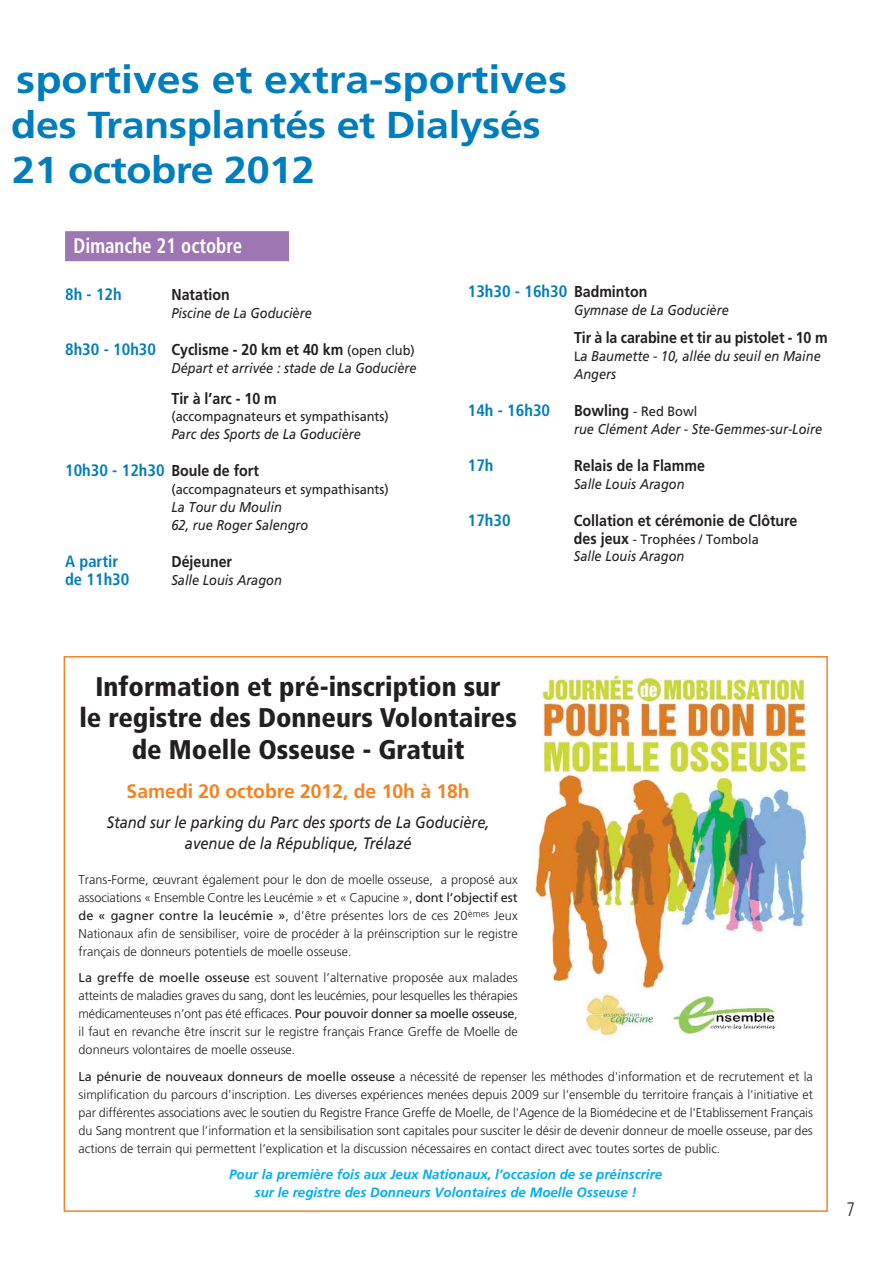
<style>
.page{position:relative;width:893px;height:1263px;background:#fff}
.page>*{position:absolute;margin:0;border:0;box-sizing:border-box;transform-origin:0 0}
.t1{font:700 39px "Frutiger";color:#007dbd;scale:1.1 1}
.t2{font:700 37.5px/45px "Frutiger";letter-spacing:-.01em;color:#007dbd;scale:1.1 1}
.t3{font:900 condensed 27px/31.5px "Frutiger";color:#231f20;text-align:center}
.t4{font:700 condensed 21px "Frutiger";color:#fff;scale:.9 1}
.t5{font:700 19.5px "Frutiger";color:#f5821f}
.t6{font:300 condensed 19.5px "Frutiger";color:#231f20;scale:.9 1}
.t7{font:700 condensed 16.5px "Frutiger";color:#007dbd}
.t8{font:italic 16.5px/21px "Frutiger";color:#231f20;text-align:center;scale:.89 1}
.t9{font:700 15.75px "Frutiger";color:#231f20;scale:.9 1}
.t10{font:italic 14.25px/17.9px "Frutiger";color:#231f20;scale:.9 1}
.t11{font:italic 700 13.5px/18px "Frutiger";color:#00aeef;text-align:center}
.t12{font:13.5px "Frutiger";color:#231f20;scale:.95 1}
.t13{font:300 12.75px/18px "Frutiger";color:#231f20;text-align:justify}
.s1{font-stretch:condensed;font-size:16.5px;color:#007dbd}
.s2{font-weight:400;font-size:13.5px}
.s3{font-stretch:normal;font-size:15.75px;color:#231f20}
.s4{font-style:normal;font-size:13.5px}
.s5{font-weight:700;font-size:15.75px}
.s6{font-weight:400}
</style>
<div class="page">
<div style="left:65px;top:231px;width:224px;height:30px;background:#9e76b4"></div>
<img style="left:535px;top:673px;width:277px;height:363px">
<h1 class="t1" style="left:16px;top:64px;width:502px">sportives et extra-sportives</h1>
<h2 class="t2" style="left:11px;top:105px;width:483px">des Transplantés et Dialysés<br>21 octobre 2012</h2>
<h3 class="t4" style="left:74px;top:237px;width:189px">Dimanche 21 octobre</h3>
<p class="t7" style="left:65px;top:288px;width:58px">8h - 12h</p>
<p class="t9" style="left:171px;top:288px;width:66px">Natation</p>
<p class="t10" style="left:171px;top:305px;width:157px">Piscine de La Goducière</p>
<p class="t9" style="left:65px;top:343px;width:390px"><span class="s1">8h30 - 10h30</span> Cyclisme - 20 km et 40 km <span class="s2">(open club)</span></p>
<p class="t10" style="left:171px;top:360px;width:274px">Départ et arrivée : stade de La Goducière</p>
<p class="t9" style="left:171px;top:392px;width:118px">Tir à l’arc - 10 m</p>
<p class="t12" style="left:171px;top:411px;width:230px">(accompagnateurs et sympathisants)</p>
<p class="t10" style="left:171px;top:427px;width:212px">Parc des Sports de La Goducière</p>
<p class="t7" style="left:65px;top:464px;width:195px">10h30 - 12h30 <span class="s3">Boule de fort</span></p>
<p class="t12" style="left:171px;top:484px;width:230px">(accompagnateurs et sympathisants)</p>
<p class="t10" style="left:171px;top:499px;width:154px">La Tour du Moulin<br>62, rue Roger Salengro</p>
<p class="t7" style="left:65px;top:554px;width:55px">A partir</p>
<p class="t9" style="left:171px;top:555px;width:69px">Déjeuner</p>
<p class="t7" style="left:65px;top:572px;width:66px">de 11h30</p>
<p class="t10" style="left:171px;top:572px;width:124px">Salle Louis Aragon</p>
<p class="t7" style="left:468px;top:285px;width:181px">13h30 - 16h30 <span class="s3">Badminton</span></p>
<p class="t10" style="left:574px;top:302px;width:173px">Gymnase de La Goducière</p>
<p class="t9" style="left:574px;top:332px;width:283px">Tir à la carabine et tir au pistolet - 10 m</p>
<p class="t10" style="left:574px;top:349px;width:275px"><span class="s4">L</span>a Baumette - 10, allée du seuil en Maine<br>Angers</p>
<p class="t7" style="left:468px;top:404px;width:84px">14h - 16h30</p>
<p class="t12" style="left:574px;top:406px;width:131px"><span class="s5">Bowling</span> - Red Bowl</p>
<p class="t10" style="left:574px;top:421px;width:277px">rue Clément Ader - Ste-Gemmes-sur-Loire</p>
<p class="t7" style="left:468px;top:459px;width:27px">17h</p>
<p class="t9" style="left:574px;top:459px;width:147px">Relais de la Flamme</p>
<p class="t10" style="left:574px;top:476px;width:124px">Salle Louis Aragon</p>
<p class="t7" style="left:468px;top:513px;width:44px">17h30</p>
<p class="t9" style="left:574px;top:514px;width:250px">Collation et cérémonie de Clôture</p>
<p class="t12" style="left:574px;top:534px;width:196px"><span class="s5">des jeux</span> - Trophées / Tombola</p>
<p class="t10" style="left:574px;top:549px;width:124px">Salle Louis Aragon</p>
<h3 class="t3" style="left:79px;top:673px;width:439px">Information et pré-inscription sur<br>le registre des Donneurs Volontaires de Moelle Osseuse - Gratuit</h3>
<h3 class="t5" style="left:127px;top:783px;width:344px">Samedi 20 octobre 2012, de 10h à 18h</h3>
<p class="t8" style="left:107px;top:813px;width:431px">Stand sur le parking du Parc des sports de La Goducière, avenue de la République, Trélazé</p>
<p class="t13" style="left:79px;top:871px;width:440px">Trans-Forme, œuvrant également pour le don de moelle osseuse, a proposé aux associations « Ensemble Contre les Leucémie » et « Capucine », <span class="s6">dont l’objectif est de « gagner contre la leucémie »</span>, d’être présentes lors de ces 20<sup>èmes</sup> Jeux Nationaux afin de sensibiliser, voire de procéder à la préinscription sur le registre français de donneurs potentiels de moelle osseuse.</p>
<p class="t13" style="left:79px;top:970px;width:440px"><span class="s6">La greffe de moelle osseuse</span> est souvent l’alternative proposée aux malades atteints de maladies graves du sang, dont les leucémies, pour lesquelles les thérapies médicamenteuses n’ont pas été efficaces. <span class="s6">Pour pouvoir donner sa moelle osseuse</span>, il faut en revanche être inscrit sur le registre français France Greffe de Moelle de donneurs volontaires de moelle osseuse.</p>
<p class="t13" style="left:79px;top:1068px;width:735px"><span class="s6">La pénurie de nouveaux donneurs de moelle osseuse</span> a nécessité de repenser les méthodes d'information et de recrutement et la simplification du parcours d'inscription. Les diverses expériences menées depuis 2009 sur l’ensemble du territoire français à l'initiative et par différentes associations avec le soutien du Registre France Greffe de Moelle, de l'Agence de la Biomédecine et de l'Etablissement Français du Sang montrent que l’information et la sensibilisation sont capitales pour susciter le désir de devenir donneur de moelle osseuse, par des actions de terrain qui permettent l’explication et la discussion nécessaires en contact direct avec toutes sortes de public.</p>
<p class="t11" style="left:229px;top:1166px;width:434px">Pour la première fois aux Jeux Nationaux, l’occasion de se préinscrire sur le registre des Donneurs Volontaires de Moelle Osseuse !</p>
<h3 class="t6" style="left:846px;top:1202px;width:11px">7</h3>
</div>
